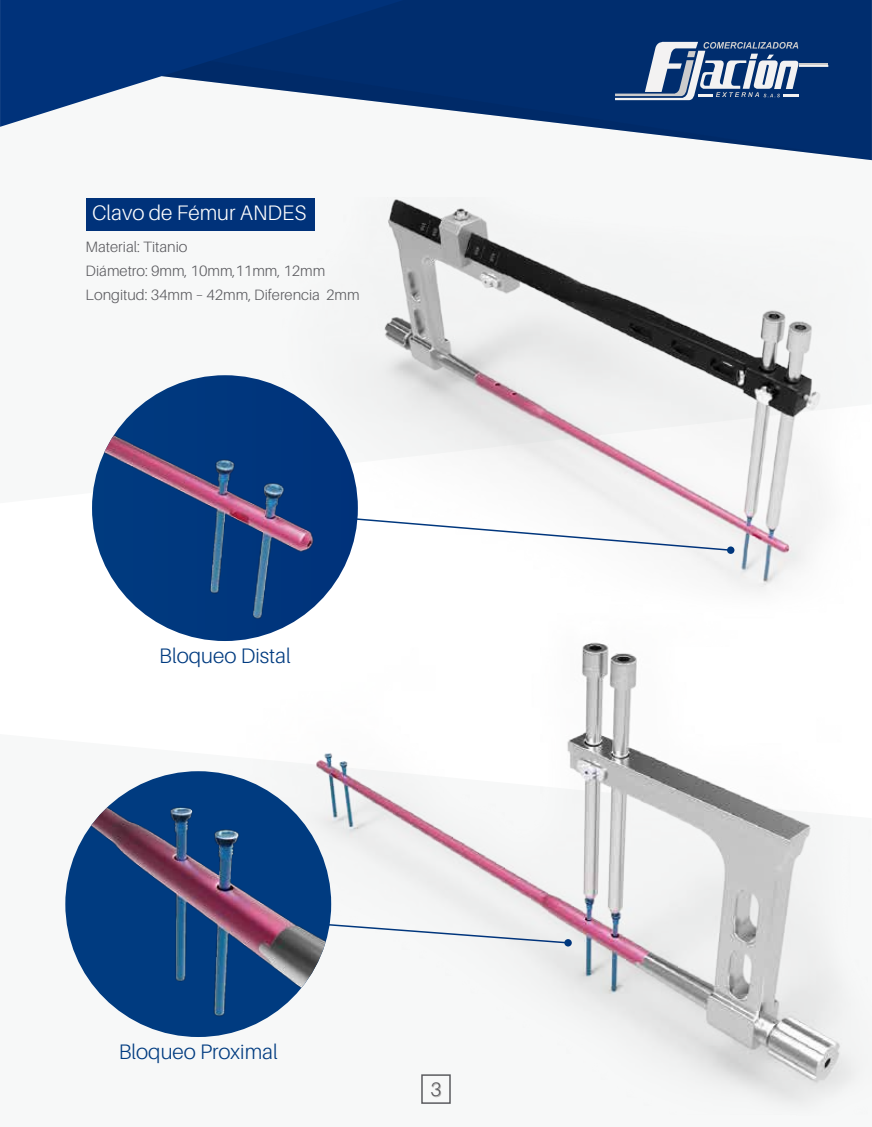
<style>
.page{position:relative;width:872px;height:1127px;background:#fff}
.page>*{position:absolute;margin:0;border:0;box-sizing:border-box;transform-origin:0 0}
.t1{font:300 21px "Aileron";color:#003b80}
.t2{font:300 21px "Aileron";color:#fff}
.t3{font:300 19.5px "Aileron";color:#5b5b5f}
.t4{font:300 15px/24.2px "Aileron";color:#5b5b5f}
</style>
<div class="page">
<img style="left:111px;top:579px;width:761px;height:536px">
<svg style="left:0;top:0;width:210px;height:127px;fill:#00327a"></svg>
<svg style="left:210px;top:0;width:662px;height:160px;background:#002d6f"></svg>
<svg style="left:161px;top:61px;width:710px;height:99px;fill:#002d6e"></svg>
<svg style="left:615px;top:41px;width:213px;height:59px"></svg>
<div style="left:421px;top:1074px;width:30px;height:30px;border:2px solid #5b5b5f"></div>
<img style="left:162px;top:198px;width:710px;height:427px">
<div style="left:86px;top:198px;width:229px;height:32px;background:#00327a"></div>
<img style="left:92px;top:375px;width:266px;height:266px;border-radius:133px">
<img style="left:65px;top:771px;width:266px;height:266px;border-radius:133px">
<svg style="left:197px;top:913px;width:375px;height:33px"></svg>
<svg style="left:223px;top:506px;width:511px;height:48px"></svg>
<h1 class="t2" style="left:92px;top:202px;width:216px">Clavo de Fémur ANDES</h1>
<p class="t4" style="left:86px;top:234px;width:275px">Material: Titanio<br>Diámetro: 9mm, 10mm,11mm, 12mm<br>Longitud: 34mm – 42mm, Diferencia 2mm</p>
<h1 class="t1" style="left:159px;top:644px;width:133px">Bloqueo Distal</h1>
<h1 class="t1" style="left:119px;top:1040px;width:160px">Bloqueo Proximal</h1>
<h2 class="t3" style="left:430px;top:1078px;width:12px">3</h2>
</div>
